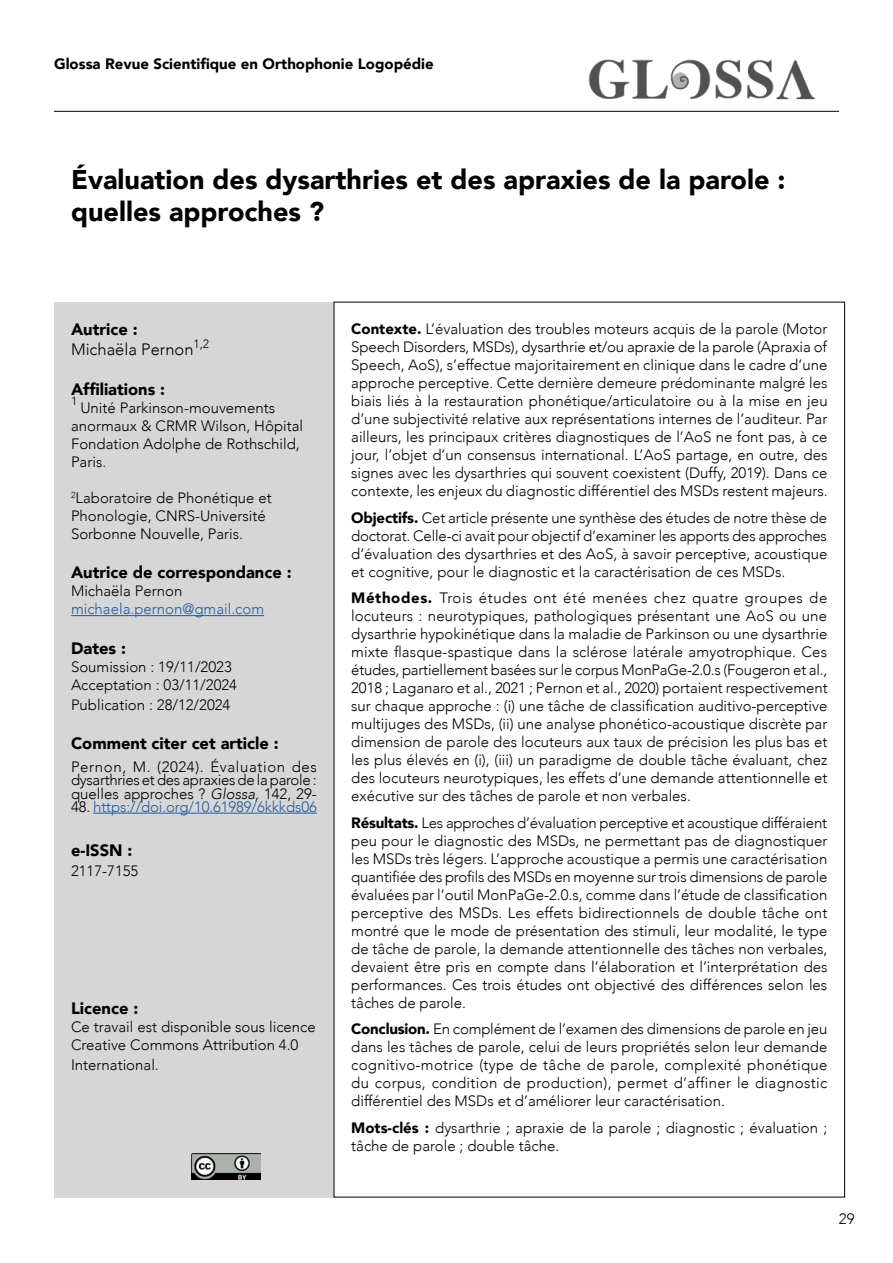
<style>
.page{position:relative;width:893px;height:1263px;background:#fff}
.page>*{position:absolute;margin:0;border:0;box-sizing:border-box;transform-origin:0 0}
.t1{font:900 27px/32.4px "Avenir";color:#000}
.t2{font:900 16.5px "Avenir";color:#000}
.t3{font:300 16.5px "Avenir";color:#000}
.t4{font:300 15px/18px "Avenir";color:#000;text-align:justify}
.t5{font:300 15px "Avenir";letter-spacing:-.01em;color:#275b9b}
.t6{font:900 15px "Avenir";color:#000}
.t7{font:300 12px "Avenir";color:#000}
.s1{font-style:italic}
.s2{color:#000}
.s3{font-weight:900}
</style>
<div class="page">
<img style="left:588px;top:59px;width:228px;height:41px">
<hr style="left:54px;top:111px;width:785px;height:1px;background:#000">
<div style="left:54px;top:302px;width:280px;height:895px;background:#d6d6d6"></div>
<hr style="left:71px;top:615px;width:193px;height:1px;background:#275b9b">
<hr style="left:93px;top:813px;width:224px;height:1px;background:#275b9b">
<img style="left:192px;top:1153px;width:69px;height:27px">
<p class="t6" style="left:54px;top:51px;width:381px">Glossa Revue Scientifique en Orthophonie Logopédie</p>
<h1 class="t1" style="left:71px;top:163px;width:716px">Évaluation des dysarthries et des apraxies de la parole : quelles approches ?</h1>
<p class="t2" style="left:71px;top:316px;width:68px">Autrice :</p>
<p class="t3" style="left:71px;top:340px;width:124px">Michaëla Pernon</p>
<p class="t7" style="left:194px;top:336px;width:17px">1,2</p>
<p class="t2" style="left:71px;top:375px;width:96px">Affiliations :</p>
<p class="t7" style="left:71px;top:394px;width:8px">1</p>
<p class="t4" style="left:71px;top:399px;width:234px;text-align:left;text-indent:9px">Unité Parkinson-mouvements anormaux &amp; CRMR Wilson, Hôpital<br>Fondation Adolphe de Rothschild,<br>Paris.</p>
<p class="t4" style="left:71px;top:489px;width:202px;text-align:left"><sup>2</sup>Laboratoire de Phonétique et<br>Phonologie, CNRS-Université<br>Sorbonne Nouvelle, Paris.</p>
<p class="t2" style="left:71px;top:559px;width:222px">Autrice de correspondance :</p>
<p class="t4" style="left:71px;top:582px;width:113px">Michaëla Pernon</p>
<p class="t5" style="left:71px;top:600px;width:195px">michaela.pernon@gmail.com</p>
<p class="t2" style="left:71px;top:634px;width:56px">Dates :</p>
<p class="t4" style="left:71px;top:658px;width:168px">Soumission : 19/11/2023<br>Acceptation : 03/11/2024</p>
<p class="t4" style="left:71px;top:696px;width:161px">Publication : 28/12/2024</p>
<p class="t2" style="left:71px;top:730px;width:209px">Comment citer cet article :</p>
<p class="t4" style="left:71px;top:760px;width:247px;line-height:13.5px">Pernon, M. (2024). Évaluation des dysarthries et des apraxies de la parole : quelles approches ? <span class="s1">Glossa,</span> 142, 29-</p>
<p class="t5" style="left:71px;top:798px;width:247px"><span class="s2">48.</span> https://doi.org/10.61989/6kkkds06</p>
<p class="t2" style="left:71px;top:836px;width:63px">e-ISSN :</p>
<p class="t4" style="left:71px;top:861px;width:69px">2117-7155</p>
<p class="t2" style="left:71px;top:994px;width:69px">Licence :</p>
<p class="t4" style="left:71px;top:1018px;width:246px">Ce travail est disponible sous licence<br>Creative Commons Attribution 4.0</p>
<p class="t4" style="left:71px;top:1056px;width:89px">International.</p>
<p class="t4" style="left:351px;top:320px;width:478px"><span class="s3">Contexte.</span> L’évaluation des troubles moteurs acquis de la parole (Motor Speech Disorders, MSDs), dysarthrie et/ou apraxie de la parole (Apraxia of Speech, AoS), s’effectue majoritairement en clinique dans le cadre d’une approche perceptive. Cette dernière demeure prédominante malgré les biais liés à la restauration phonétique/articulatoire ou à la mise en jeu d’une subjectivité relative aux représentations internes de l’auditeur. Par ailleurs, les principaux critères diagnostiques de l’AoS ne font pas, à ce jour, l’objet d’un consensus international. L’AoS partage, en outre, des signes avec les dysarthries qui souvent coexistent (Duffy, 2019). Dans ce contexte, les enjeux du diagnostic différentiel des MSDs restent majeurs.</p>
<p class="t4" style="left:351px;top:509px;width:478px"><span class="s3">Objectifs.</span> Cet article présente une synthèse des études de notre thèse de doctorat. Celle-ci avait pour objectif d’examiner les apports des approches d’évaluation des dysarthries et des AoS, à savoir perceptive, acoustique et cognitive, pour le diagnostic et la caractérisation de ces MSDs.</p>
<p class="t4" style="left:351px;top:589px;width:478px"><span class="s3">Méthodes.</span> Trois études ont été menées chez quatre groupes de locuteurs : neurotypiques, pathologiques présentant une AoS ou une dysarthrie hypokinétique dans la maladie de Parkinson ou une dysarthrie mixte flasque-spastique dans la sclérose latérale amyotrophique. Ces études, partiellement basées sur le corpus MonPaGe-2.0.s (Fougeron et al., 2018 ; Laganaro et al., 2021 ; Pernon et al., 2020) portaient respectivement sur chaque approche : (i) une tâche de classification auditivo-perceptive multijuges des MSDs, (ii) une analyse phonético-acoustique discrète par dimension de parole des locuteurs aux taux de précision les plus bas et les plus élevés en (i), (iii) un paradigme de double tâche évaluant, chez des locuteurs neurotypiques, les effets d’une demande attentionnelle et exécutive sur des tâches de parole et non verbales.</p>
<p class="t4" style="left:351px;top:814px;width:478px"><span class="s3">Résultats.</span> Les approches d’évaluation perceptive et acoustique différaient peu pour le diagnostic des MSDs, ne permettant pas de diagnostiquer les MSDs très légers. L’approche acoustique a permis une caractérisation quantifiée des profils des MSDs en moyenne sur trois dimensions de parole évaluées par l’outil MonPaGe-2.0.s, comme dans l’étude de classification perceptive des MSDs. Les effets bidirectionnels de double tâche ont montré que le mode de présentation des stimuli, leur modalité, le type de tâche de parole, la demande attentionnelle des tâches non verbales, devaient être pris en compte dans l’élaboration et l’interprétation des performances. Ces trois études ont objectivé des différences selon les tâches de parole.</p>
<p class="t4" style="left:351px;top:1020px;width:478px"><span class="s3">Conclusion.</span> En complément de l’examen des dimensions de parole en jeu dans les tâches de parole, celui de leurs propriétés selon leur demande cognitivo-motrice (type de tâche de parole, complexité phonétique du corpus, condition de production), permet d’affiner le diagnostic différentiel des MSDs et d’améliorer leur caractérisation.</p>
<p class="t4" style="left:351px;top:1119px;width:478px"><span class="s3">Mots-clés :</span> dysarthrie ; apraxie de la parole ; diagnostic ; évaluation ; tâche de parole ; double tâche.</p>
<p class="t4" style="left:839px;top:1210px;width:17px">29</p>
</div>
